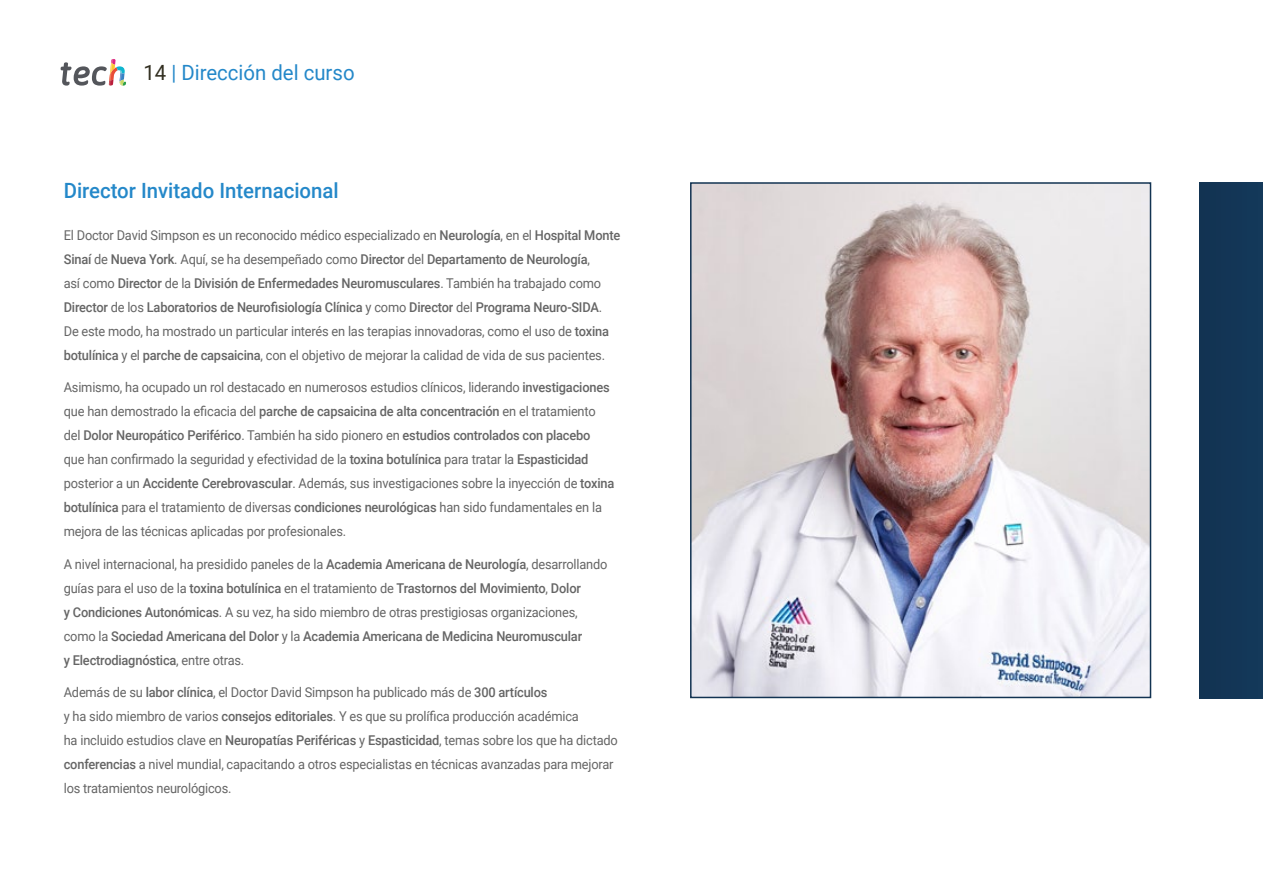
<style>
.page{position:relative;width:1263px;height:893px;background:#fff}
.page>*{position:absolute;margin:0;border:0;box-sizing:border-box;transform-origin:0 0}
.t1{font:500 21px "Roboto";color:#2488c9}
.t2{font:21px "Roboto";color:#2488c9}
.t3{font:13.5px/24px "Roboto";letter-spacing:-.015em;color:#656565;scale:.95 1}
.t4{font:500 13.5px/24px "Roboto";letter-spacing:-.015em;color:#656565;scale:.95 1}
.s1{color:#312e20}
.s2{font-weight:500}
.s3{font-weight:400}
</style>
<div class="page">
<div style="left:1199px;top:182px;width:64px;height:516px;background:#133556"></div>
<img style="left:693px;top:185px;width:455px;height:510px">
<div style="left:690px;top:182px;width:461px;height:516px;border:2px solid #123352"></div>
<svg style="left:61px;top:59px;width:65px;height:27px"></svg>
<h1 class="t2" style="left:144px;top:57px;width:213px"><span class="s1">14</span> | Dirección del curso</h1>
<h1 class="t1" style="left:64px;top:176px;width:276px">Director Invitado Internacional</h1>
<p class="t3" style="left:64px;top:222px;width:587px">El Doctor David Simpson es un reconocido médico especializado en <span class="s2">Neurología</span>, en el <span class="s2">Hospital Monte Sinaí</span> de <span class="s2">Nueva York</span>. Aquí, se ha desempeñado como <span class="s2">Director</span> del <span class="s2">Departamento de Neurología</span>,<br>así como <span class="s2">Director</span> de la <span class="s2">División de Enfermedades Neuromusculares</span>. También ha trabajado como <span class="s2">Director</span> de los <span class="s2">Laboratorios de Neurofisiología Clínica</span> y como <span class="s2">Director</span> del <span class="s2">Programa Neuro-SIDA</span>.<br>De este modo, ha mostrado un particular interés en las terapias innovadoras, como el uso de <span class="s2">toxina botulínica</span> y el <span class="s2">parche de capsaicina</span>, con el objetivo de mejorar la calidad de vida de sus pacientes.</p>
<p class="t3" style="left:64px;top:375px;width:581px">Asimismo, ha ocupado un rol destacado en numerosos estudios clínicos, liderando <span class="s2">investigaciones </span>que han demostrado la eficacia del <span class="s2">parche de capsaicina de alta concentración</span> en el tratamiento del <span class="s2">Dolor Neuropático Periférico</span>. También ha sido pionero en <span class="s2">estudios controlados con placebo </span>que han confirmado la seguridad y efectividad de la <span class="s2">toxina botulínica</span> para tratar la <span class="s2">Espasticidad </span>posterior a un <span class="s2">Accidente Cerebrovascular</span>. Además, sus investigaciones sobre la inyección de <span class="s2">toxina botulínica</span> para el tratamiento de diversas <span class="s2">condiciones neurológicas</span> han sido fundamentales en la mejora de las técnicas aplicadas por profesionales.</p>
<p class="t4" style="left:64px;top:551px;width:574px"><span class="s3">A nivel internacional, ha presidido paneles de la</span> Academia Americana de Neurología<span class="s3">, desarrollando guías para el uso de la</span> toxina botulínica <span class="s3">en el tratamiento de</span> Trastornos del Movimiento<span class="s3">,</span> Dolor<br>y Condiciones Autonómicas<span class="s3">. A su vez, ha sido miembro de otras prestigiosas organizaciones, como la</span> Sociedad Americana del Dolor <span class="s3">y la</span> Academia Americana de Medicina Neuromuscular<br>y Electrodiagnóstica<span class="s3">, entre otras.</span></p>
<p class="t3" style="left:64px;top:680px;width:585px">Además de su <span class="s2">labor clínica</span>, el Doctor David Simpson ha publicado más de <span class="s2">300 artículos<br></span>y ha sido miembro de varios <span class="s2">consejos editoriales</span>. Y es que su prolífica producción académica<br>ha incluido estudios clave en <span class="s2">Neuropatías Periféricas</span> y <span class="s2">Espasticidad</span>, temas sobre los que ha dictado <span class="s2">conferencias</span> a nivel mundial, capacitando a otros especialistas en técnicas avanzadas para mejorar los tratamientos neurológicos.</p>
</div>
